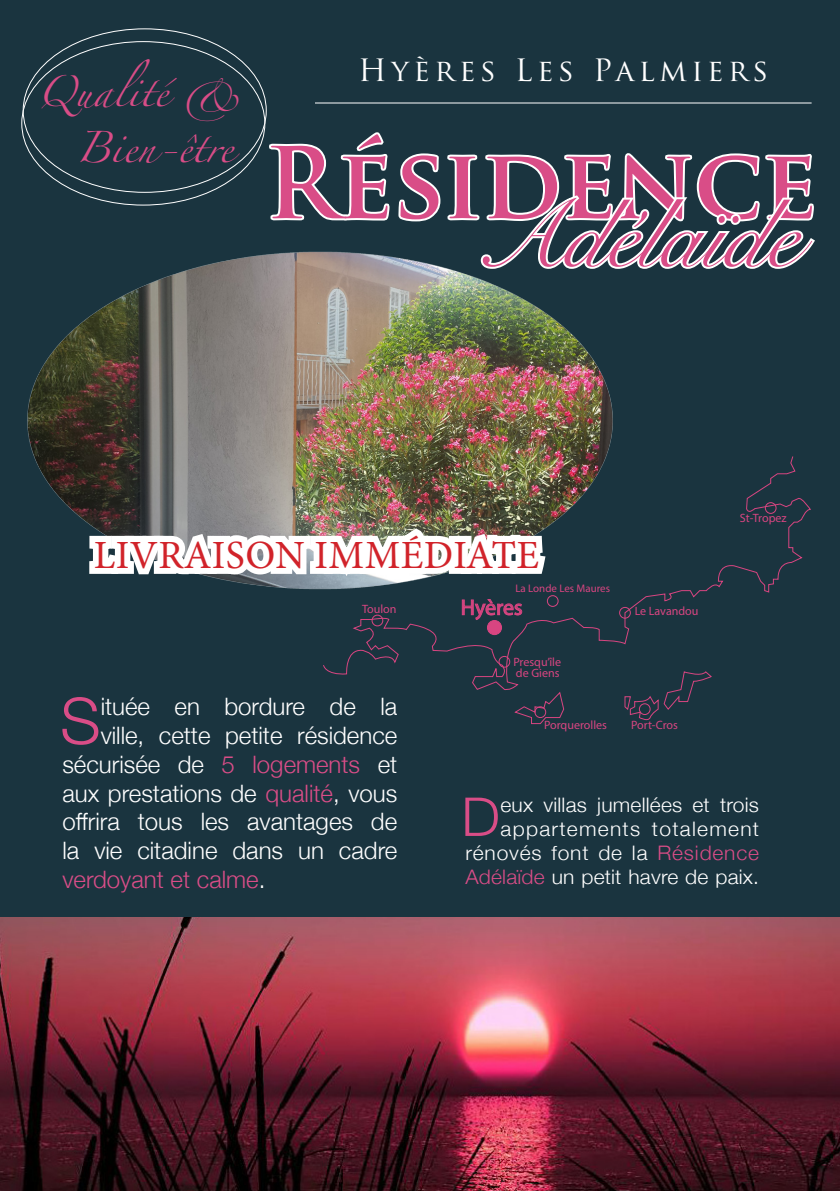
<style>
.page{position:relative;width:840px;height:1191px;background:#fff}
.page>*{position:absolute;margin:0;border:0;box-sizing:border-box;transform-origin:0 0}
.t1{font:700 96px "Trajan Pro";letter-spacing:-.005em;color:#d94d87}
.t2{font:96px "Snell Roundhand";color:#d94d87}
.t3{font:300 64.4px "Helvetica Neue";color:#d94d87}
.t4{font:300 53.6px "Helvetica Neue";color:#d94d87;scale:1.05 1}
.t5{font:40px "Minion Pro";letter-spacing:.01em;color:#d1232a}
.t6{font:30px "Trajan Pro";letter-spacing:.15em;color:#fff}
.Style_de_paragraphe{font:28px "Zapfino";color:#d94d87}
.t7{font:300 24px "Helvetica Neue";color:#fff}
.t8{font:300 24px "Helvetica Neue";color:#d94d87}
.t9{font:21.8px "Myriad Pro";color:#d84581}
.t10{font:300 20px/24px "Helvetica Neue";letter-spacing:.01em;color:#fff;text-align:right;scale:1.05 1}
.t11{font:12px/10.4px "Myriad Pro";color:#d84581}
.t12{font:11px "Myriad Pro";color:#d84581}
.s1{color:#d94d87}
.s2{color:#fff}
</style>
<div class="page">
<div style="left:0;top:0;width:839px;height:1191px;background:#1a343f"></div>
<svg style="left:411px;top:456px;width:399px;height:235px"></svg>
<div style="left:487px;top:620px;width:14px;height:14px;background:#d84581;border-radius:50%"></div>
<div style="left:487px;top:620px;width:14px;height:15px;border:1px solid #d84581;border-radius:50%"></div>
<div style="left:547px;top:595px;width:11px;height:11px;border:1px solid #d84581;border-radius:50%"></div>
<div style="left:619px;top:607px;width:11px;height:11px;border:1px solid #d84581;border-radius:50%"></div>
<div style="left:764px;top:502px;width:11px;height:11px;border:1px solid #d84581;border-radius:50%"></div>
<div style="left:498px;top:656px;width:11px;height:11px;border:1px solid #d84581;border-radius:50%"></div>
<svg style="left:461px;top:599px;width:61px;height:21px"></svg>
<svg style="left:514px;top:692px;width:50px;height:32px"></svg>
<svg style="left:624px;top:667px;width:87px;height:54px"></svg>
<svg style="left:269px;top:102px;width:546px;height:167px"></svg>
<img style="left:27px;top:248px;width:607px;height:347px">
<svg style="left:83px;top:474px;width:234px;height:121px;background:#8c9090"></svg>
<img style="left:317px;top:102px;width:36px;height:573px">
<img style="left:353px;top:102px;width:58px;height:562px">
<img style="left:389px;top:474px;width:163px;height:109px">
<img style="left:0;top:917px;width:839px;height:274px">
<p class="Style_de_paragraphe" style="left:37px;top:79px;width:209px">Qualité &amp;</p>
<p class="Style_de_paragraphe" style="left:76px;top:135px;width:158px">Bien-être</p>
<p class="t6" style="left:358px;top:51px;width:411px">Hyères Les Palmiers</p>
<p class="t1" style="left:265px;top:123px;width:553px">Résidence</p>
<p class="t2" style="left:474px;top:159px;width:327px">Adélaïde</p>
<p class="t11" style="left:739px;top:512px;width:48px">St-Tropez</p>
<p class="t5" style="left:94px;top:528px;width:446px">LIVRAISON IMMÉDIATE</p>
<p class="t12" style="left:515px;top:581px;width:96px">La Londe Les Maures</p>
<p class="t11" style="left:362px;top:603px;width:36px">Toulon</p>
<p class="t9" style="left:460px;top:594px;width:63px">Hyères</p>
<p class="t11" style="left:634px;top:606px;width:65px">Le Lavandou</p>
<p class="t3" style="left:60px;top:669px;width:42px">S</p>
<p class="t7" style="left:101px;top:687px;width:298px">ituée en bordure de la</p>
<p class="t7" style="left:101px;top:716px;width:298px">ville, cette petite résidence</p>
<p class="t7" style="left:62px;top:745px;width:336px">sécurisée de <span class="s1">5 logements</span> et</p>
<p class="t7" style="left:62px;top:773px;width:336px">aux prestations de <span class="s1">qualité</span>, vous</p>
<p class="t7" style="left:62px;top:802px;width:336px">offrira tous les avantages de</p>
<p class="t7" style="left:62px;top:831px;width:336px">la vie citadine dans un cadre</p>
<p class="t8" style="left:62px;top:860px;width:204px">verdoyant et calme<span class="s2">.</span></p>
<p class="t11" style="left:513px;top:657px;width:49px">Presqu’île de Giens</p>
<p class="t11" style="left:543px;top:720px;width:64px">Porquerolles</p>
<p class="t11" style="left:630px;top:720px;width:48px">Port-Cros</p>
<p class="t10" style="left:465px;top:791px;width:281px">eux villas jumellées et trois appartements totalement rénovés font de la <span class="s1">Résidence<br>Adélaïde</span> un petit havre de paix.</p>
<p class="t4" style="left:461px;top:773px;width:38px">D</p>
</div>
